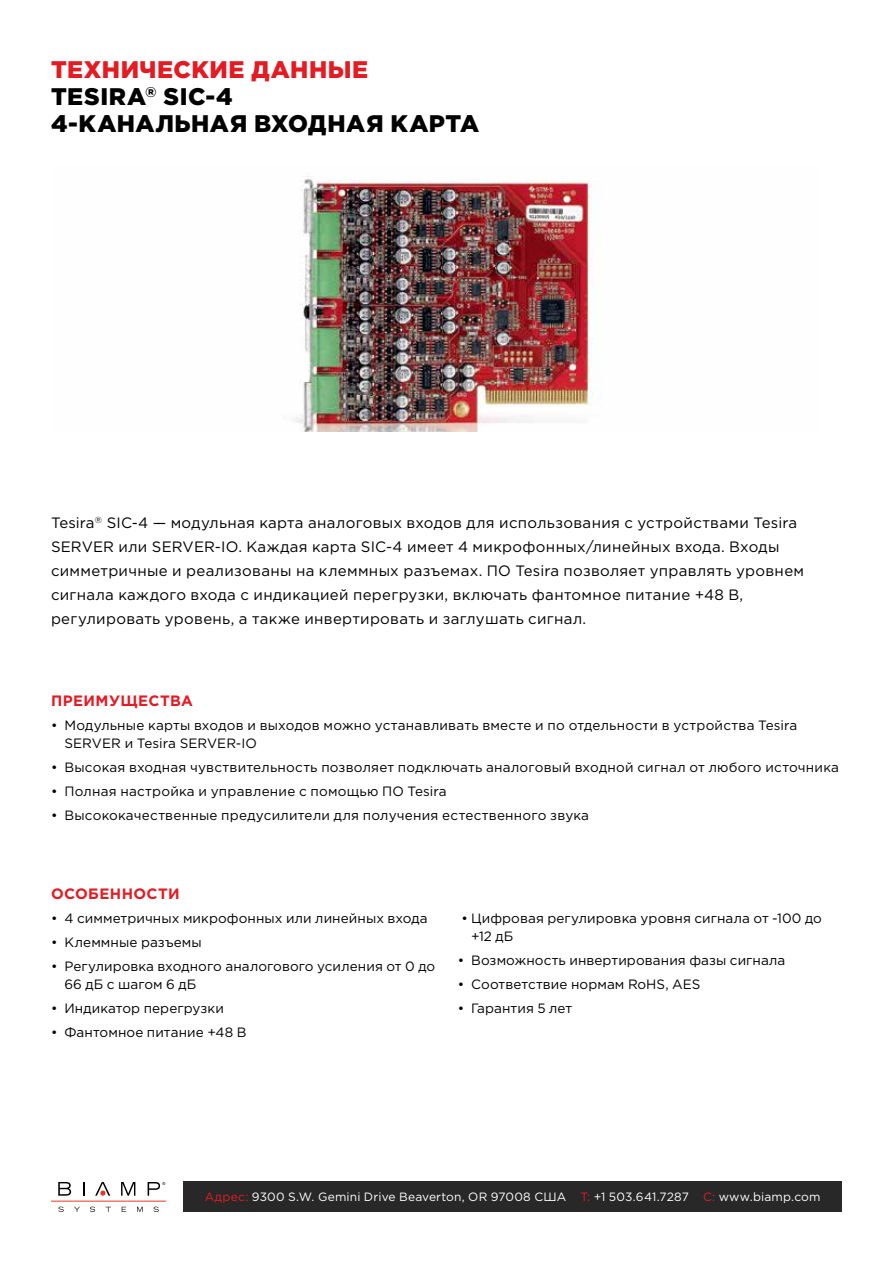
<style>
.page{position:relative;width:893px;height:1263px;background:#fff}
.page>*{position:absolute;margin:0;border:0;box-sizing:border-box;transform-origin:0 0}
.t1{font:900 24px/27px "Gotham Pro";letter-spacing:.025em;color:#000}
.t2{font:15px/24px "Gotham Pro";letter-spacing:.02em;color:#000}
.t3{font:700 15px "Gotham Pro";letter-spacing:.025em;color:#e31b23}
.t4{font:13.5px/18px "Gotham Pro";letter-spacing:.01em;color:#000}
.t5{font:12px "Gotham Pro";letter-spacing:.015em;color:#fff}
.s1{color:#e31b23}
</style>
<div class="page">
<svg style="left:58px;top:1206px;width:6px;height:6px"></svg>
<svg style="left:74px;top:1207px;width:6px;height:5px"></svg>
<svg style="left:90px;top:1206px;width:5px;height:6px"></svg>
<svg style="left:105px;top:1207px;width:6px;height:5px"></svg>
<svg style="left:122px;top:1207px;width:4px;height:5px"></svg>
<svg style="left:137px;top:1207px;width:6px;height:5px"></svg>
<svg style="left:153px;top:1206px;width:6px;height:6px"></svg>
<hr style="left:51px;top:1201px;width:115px;height:1px;background:#ee3524">
<svg style="left:58px;top:1182px;width:13px;height:14px"></svg>
<svg style="left:83px;top:1182px;width:1px;height:14px"></svg>
<svg style="left:121px;top:1182px;width:14px;height:14px"></svg>
<svg style="left:95px;top:1182px;width:15px;height:14px"></svg>
<svg style="left:148px;top:1182px;width:17px;height:14px"></svg>
<div style="left:183px;top:1182px;width:659px;height:30px;background:#292829"></div>
<img style="left:295px;top:179px;width:305px;height:253px">
<h1 class="t1" style="left:51px;top:55px;width:430px"><span class="s1">ТЕХНИЧЕСКИЕ ДАННЫЕ<br></span>TESIRA<sup>®</sup> SIC-4<br>4-КАНАЛЬНАЯ ВХОДНАЯ КАРТА</h1>
<p class="t2" style="left:51px;top:511px;width:755px">Tesira<sup>®</sup> SIC-4 — модульная карта аналоговых входов для использования с устройствами Tesira SERVER или SERVER-IO. Каждая карта SIC-4 имеет 4 микрофонных/линейных входа. Входы симметричные и реализованы на клеммных разъемах. ПО Tesira позволяет управлять уровнем сигнала каждого входа с индикацией перегрузки, включать фантомное питание +48 В, регулировать уровень, а также инвертировать и заглушать сигнал.</p>
<p class="t3" style="left:51px;top:692px;width:143px">ПРЕИМУЩЕСТВА</p>
<p class="t4" style="left:64px;top:716px;width:734px;text-indent:-14px">• Модульные карты входов и выходов можно устанавливать вместе и по отдельности в устройства Tesira<br>SERVER и Tesira SERVER-IO</p>
<p class="t4" style="left:51px;top:758px;width:789px">• Высокая входная чувствительность позволяет подключать аналоговый входной сигнал от любого источника</p>
<p class="t4" style="left:51px;top:782px;width:397px">• Полная настройка и управление с помощью ПО Tesira</p>
<p class="t4" style="left:51px;top:806px;width:540px">• Высококачественные предусилители для получения естественного звука</p>
<p class="t3" style="left:51px;top:885px;width:130px">ОСОБЕННОСТИ</p>
<p class="t4" style="left:51px;top:909px;width:378px">• 4 симметричных микрофонных или линейных входа</p>
<p class="t4" style="left:51px;top:933px;width:152px">• Клеммные разъемы</p>
<p class="t4" style="left:64px;top:957px;width:372px;text-indent:-14px">• Регулировка входного аналогового усиления от 0 до<br>66 дБ с шагом 6 дБ</p>
<p class="t4" style="left:51px;top:999px;width:174px">• Индикатор перегрузки</p>
<p class="t4" style="left:51px;top:1023px;width:197px">• Фантомное питание +48 В</p>
<p class="t4" style="left:471px;top:909px;width:352px;text-indent:-10px">• Цифровая регулировка уровня сигнала от -100 до +12 дБ</p>
<p class="t4" style="left:458px;top:951px;width:329px">• Возможность инвертирования фазы сигнала</p>
<p class="t4" style="left:458px;top:975px;width:244px">• Соответствие нормам RoHS, AES</p>
<p class="t4" style="left:458px;top:999px;width:116px">• Гарантия 5 лет</p>
<p class="t5" style="left:205px;top:1190px;width:617px"><span class="s1">Адрес:</span> 9300 S.W. Gemini Drive Beaverton, OR 97008 США <span class="s1">T:</span> +1 503.641.7287 <span class="s1">C:</span> www.biamp.com</p>
</div>
